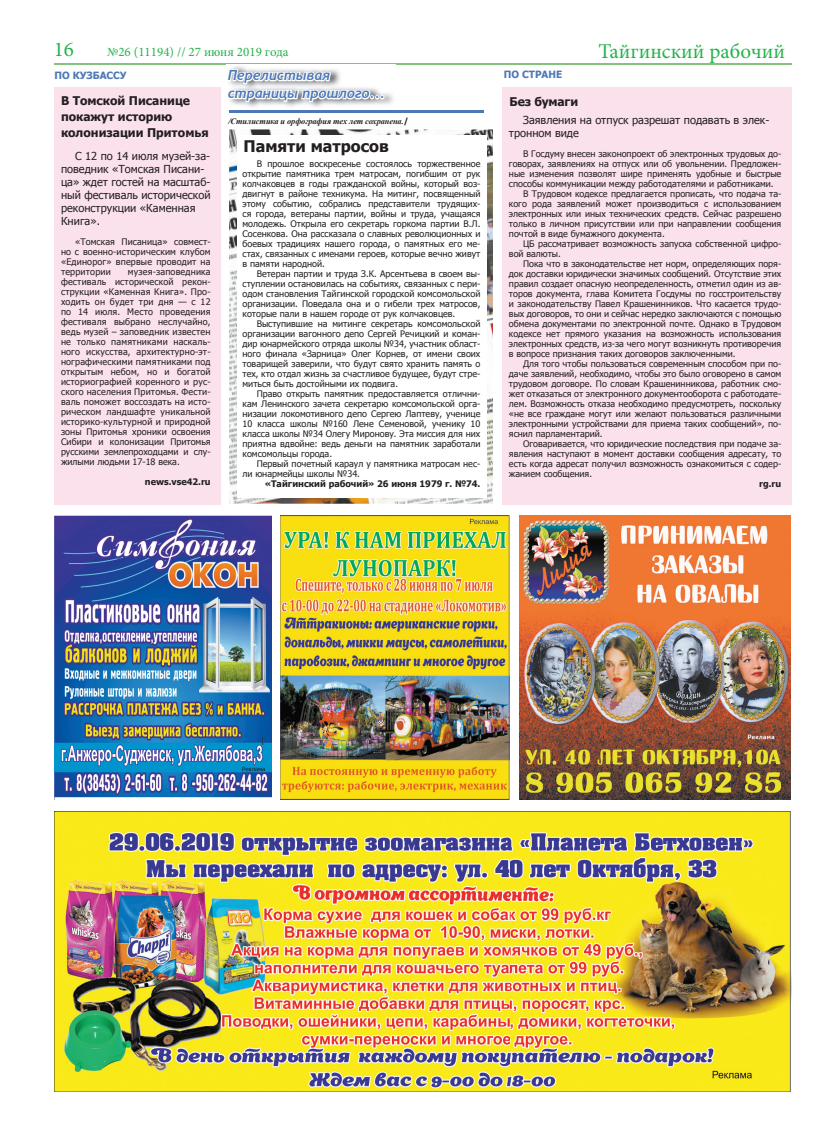
<style>
.page{position:relative;width:820px;height:1134px;background:#fff}
.page>*{position:absolute;margin:0;border:0;box-sizing:border-box;transform-origin:0 0}
.t1{font:21px "Minion Pro";color:#23b24b}
.t2{font:700 16px "Tahoma";color:#231f20}
.t3{font:italic 700 14px "Trebuchet";color:#4d78b8}
.t4{font:13px "Minion Pro";color:#23b24b}
.t5{font:700 12px/16px "Tahoma";color:#231f20}
.t6{font:11px/13px "Tahoma";color:#231f20}
.t7{font:700 10px "Tahoma";color:#4d78b8}
.t8{font:9px/10px "Tahoma";color:#231f20;text-align:justify}
.t9{font:700 9px "Tahoma";color:#231f20}
.t10{font:italic 700 8.3px "Times New Roman";letter-spacing:-.01em;color:#231f20}
.s1{font-family:"Tahoma";font-style:normal}
</style>
<div class="page">
<hr style="left:55px;top:63px;width:737px;height:1px;background:#85c37d">
<div style="left:55px;top:87px;width:166px;height:417px;background:#fbe1ec"></div>
<div style="left:502px;top:87px;width:289px;height:417px;background:#fbe1ec"></div>
<img style="left:229px;top:129px;width:264px;height:375px">
<svg style="left:225px;top:64px;width:161px;height:49px"></svg>
<hr style="left:229px;top:110px;width:254px;height:2px;background:#4d78b8">
<div style="left:237px;top:135px;width:249px;height:363px;background:#fff"></div>
<img style="left:55px;top:516px;width:217px;height:282px">
<img style="left:519px;top:516px;width:270px;height:283px">
<img style="left:55px;top:811px;width:736px;height:280px">
<img style="left:280px;top:516px;width:229px;height:283px">
<h1 class="t1" style="left:54px;top:36px;width:22px">16</h1>
<h3 class="t4" style="left:107px;top:44px;width:183px">№26 (11194) // 27 июня 2019 года</h3>
<h1 class="t1" style="left:598px;top:37px;width:188px">Тайгинский рабочий</h1>
<p class="t7" style="left:54px;top:68px;width:74px">ПО КУЗБАССУ</p>
<h3 class="t3" style="left:227px;top:66px;width:104px">Перелистывая</h3>
<p class="t7" style="left:503px;top:67px;width:60px">ПО СТРАНЕ</p>
<h3 class="t3" style="left:227px;top:84px;width:159px">страницы прошлого...</h3>
<p class="t10" style="left:228px;top:115px;width:181px">/Стилистика и орфография тех лет сохранена.<span class="s1">/</span></p>
<p class="t8" style="left:242px;top:159px;width:239px;text-indent:14px">В прошлое воскресенье состоялось торжественное открытие памятника трем матросам, погибшим от рук колчаковцев в годы гражданской войны, который воз&shy;двигнут в районе техникума. На митинг, посвященный этому событию, собрались представители трудящих&shy;ся города, ветераны партии, войны и труда, учащаяся молодежь. Открыла его секретарь горкома партии В.Л.<br>Сосенкова. Она рассказала о славных революционных и боевых традициях нашего города, о памятных его ме&shy;стах, связанных с именами героев, которые вечно живут в памяти народной.</p>
<p class="t8" style="left:242px;top:269px;width:239px;text-indent:14px">Ветеран партии и труда З.К. Арсентьева в своем вы&shy;ступлении остановилась на событиях, связанных с пери&shy;одом становления Тайгинской городской комсомольской организации. Поведала она и о гибели трех матросов, которые пали в нашем городе от рук колчаковцев.</p>
<p class="t8" style="left:242px;top:319px;width:239px;text-indent:14px">Выступившие на митинге секретарь комсомольской организации вагонного депо Сергей Речицкий и коман&shy;дир юнармейского отряда школы №34, участник област&shy;ного финала «Зарница» Олег Корнев, от имени своих товарищей заверили, что будут свято хранить память о тех, кто отдал жизнь за счастливое будущее, будут стре&shy;миться быть достойными их подвига.</p>
<p class="t8" style="left:242px;top:389px;width:239px;text-indent:14px">Право открыть памятник предоставляется отлични&shy;кам Ленинского зачета секретарю комсомольской орга&shy;низации локомотивного депо Сергею Лаптеву, ученице 10 класса школы №160 Лене Семеновой, ученику 10 класса школы №34 Олегу Миронову. Эта миссия для них приятна вдвойне: ведь деньги на памятник заработали комсомольцы города.</p>
<p class="t8" style="left:242px;top:459px;width:239px;text-indent:14px">Первый почетный караул у памятника матросам нес&shy;ли юнармейцы школы №34.</p>
<p class="t9" style="left:265px;top:477px;width:217px">«Тайгинский рабочий» 26 июня 1979 г. №74.</p>
<h3 class="t5" style="left:61px;top:93px;width:149px">В Томской Писанице покажут историю колонизации Притомья</h3>
<p class="t6" style="left:61px;top:150px;width:151px;text-indent:14px">С 12 по 14 июля музей-за&shy;поведник «Томская Писани&shy;ца» ждет гостей на масштаб&shy;ный фестиваль исторической реконструкции «Каменная<br>Книга».</p>
<p class="t8" style="left:61px;top:237px;width:151px;text-indent:14px">«Томская Писаница» совмест&shy;но с военно-историческим клубом «Единорог» впервые проводит на территории</p>
<h3 class="t5" style="left:509px;top:94px;width:70px">Без бумаги</h3>
<p class="t6" style="left:508px;top:115px;width:262px;text-indent:14px">Заявления на отпуск разрешат подавать в элек&shy;тронном виде</p>
<p class="t8" style="left:523px;top:150px;width:259px">В Госдуму внесен законопроект об электронных трудовых до-</p>
<p class="t8" style="left:508px;top:160px;width:274px">говорах, заявлениях на отпуск или об увольнении. Предложен-</p>
<p class="t8" style="left:508px;top:170px;width:274px">ные изменения позволят шире применять удобные и быстрые</p>
<p class="t8" style="left:508px;top:180px;width:266px">способы коммуникации между работодателями и работниками.</p>
<p class="t8" style="left:523px;top:190px;width:259px">В Трудовом кодексе предлагается прописать, что подача та-</p>
<p class="t8" style="left:508px;top:200px;width:274px">кого рода заявлений может производиться с использованием</p>
<p class="t8" style="left:508px;top:210px;width:274px">электронных или иных технических средств. Сейчас разрешено</p>
<p class="t8" style="left:508px;top:220px;width:274px">только в личном присутствии или при направлении сообщения</p>
<p class="t8" style="left:508px;top:230px;width:157px">почтой в виде бумажного документа.</p>
<p class="t8" style="left:523px;top:240px;width:259px">ЦБ рассматривает возможность запуска собственной цифро-</p>
<p class="t8" style="left:508px;top:250px;width:53px">вой валюты.</p>
<p class="t8" style="left:523px;top:260px;width:259px">Пока что в законодательстве нет норм, определяющих поря-</p>
<p class="t8" style="left:508px;top:270px;width:274px">док доставки юридически значимых сообщений. Отсутствие этих</p>
<p class="t8" style="left:508px;top:280px;width:274px">правил создает опасную неопределенность, отметил один из ав-</p>
<p class="t8" style="left:508px;top:290px;width:274px">торов документа, глава Комитета Госдумы по госстроительству</p>
<p class="t8" style="left:508px;top:300px;width:274px">и законодательству Павел Крашенинников. Что касается трудо-</p>
<p class="t8" style="left:508px;top:310px;width:274px">вых договоров, то они и сейчас нередко заключаются с помощью</p>
<p class="t8" style="left:508px;top:320px;width:274px">обмена документами по электронной почте. Однако в Трудовом</p>
<p class="t8" style="left:508px;top:330px;width:274px">кодексе нет прямого указания на возможность использования</p>
<p class="t8" style="left:508px;top:340px;width:274px">электронных средств, из-за чего могут возникнуть противоречия</p>
<p class="t8" style="left:508px;top:350px;width:228px">в вопросе признания таких договоров заключенными.</p>
<p class="t8" style="left:523px;top:360px;width:259px">Для того чтобы пользоваться современным способом при по-</p>
<p class="t8" style="left:508px;top:370px;width:274px">даче заявлений, необходимо, чтобы это было оговорено в самом</p>
<p class="t8" style="left:508px;top:380px;width:274px">трудовом договоре. По словам Крашенинникова, работник смо-</p>
<p class="t8" style="left:508px;top:390px;width:274px">жет отказаться от электронного документооборота с работодате-</p>
<p class="t8" style="left:508px;top:400px;width:274px">лем. Возможность отказа необходимо предусмотреть, поскольку</p>
<p class="t8" style="left:508px;top:410px;width:274px">«не все граждане могут или желают пользоваться различными</p>
<p class="t8" style="left:508px;top:420px;width:274px">электронными устройствами для приема таких сообщений», по-</p>
<p class="t8" style="left:508px;top:430px;width:95px">яснил парламентарий.</p>
<p class="t8" style="left:523px;top:440px;width:259px">Оговаривается, что юридические последствия при подаче за-</p>
<p class="t8" style="left:508px;top:450px;width:274px">явления наступают в момент доставки сообщения адресату, то</p>
<p class="t8" style="left:508px;top:460px;width:274px">есть когда адресат получил возможность ознакомиться с содер-</p>
<p class="t8" style="left:508px;top:470px;width:85px">жанием сообщения.</p>
<p class="t9" style="left:759px;top:478px;width:24px">rg.ru</p>
<h2 class="t2" style="left:243px;top:135px;width:147px">Памяти матросов</h2>
<p class="t8" style="left:61px;top:267px;width:151px;text-indent:67px">музея-заповедника фестиваль исторической рекон&shy;струкции «Каменная Книга». Про&shy;ходить он будет три дня — с 12 по 14 июля. Место проведения фестиваля выбрано неслучайно, ведь музей – заповедник известен не только памятниками наскаль&shy;ного искусства, архитектурно-эт&shy;нографическими памятниками под открытым небом, но и богатой историографией коренного и рус&shy;ского населения Притомья. Фести&shy;валь поможет воссоздать на исто&shy;рическом ландшафте уникальной историко-культурной и природной зоны Притомья хроники освоения Сибири и колонизации Притомья русскими землепроходцами и слу&shy;жилыми людьми 17-18 века.</p>
<p class="t9" style="left:145px;top:475px;width:67px">news.vse42.ru</p>
</div>
